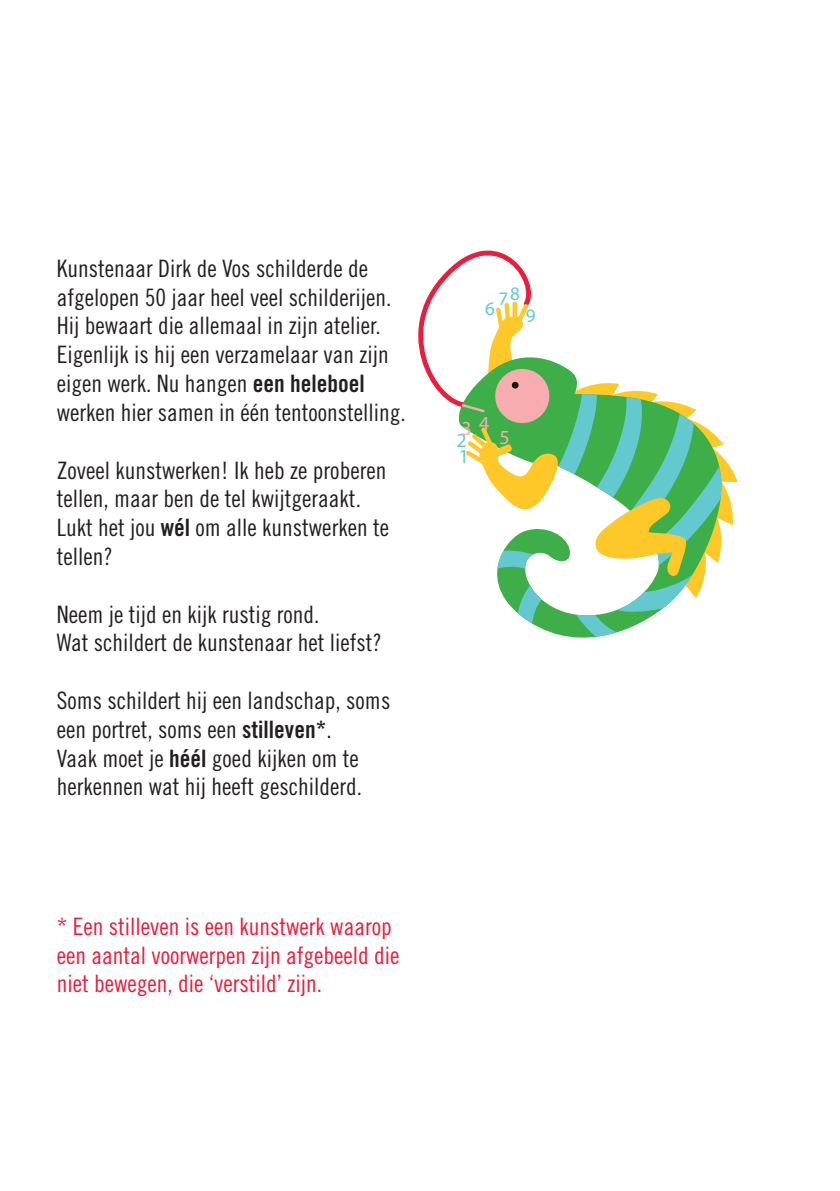
<style>
.page{position:relative;width:840px;height:1191px;background:#fff}
.page>*{position:absolute;margin:0;border:0;box-sizing:border-box;transform-origin:0 0}
.t1{font:24px/28.8px "Trade Gothic Cond Eighteen";color:#231f20}
.t2{font:24px/28.8px "Trade Gothic Cond Eighteen";color:#ed1a3a}
.t3{font:20px "Myriad";color:#f7adaf}
.t4{font:20px "Myriad";color:#64c8cf}
.t5{font:19.2px "Myriad";color:#64c8cf}
.s1{font-family:"Trade Gothic Bold Cond Twenty"}
</style>
<div class="page">
<svg style="left:418px;top:250px;width:319px;height:388px"></svg>
<p class="t1" style="left:57px;top:254px;width:350px">Kunstenaar Dirk de Vos schilderde de afgelopen 50 jaar heel veel schilderijen.<br>Hij bewaart die allemaal in zijn atelier.<br>Eigenlijk is hij een verzamelaar van zijn eigen werk. Nu hangen <span class="s1">een heleboel </span>werken hier samen in één tentoonstelling.</p>
<p class="t1" style="left:57px;top:455px;width:333px">Zoveel kunstwerken! Ik heb ze proberen tellen, maar ben de tel kwijtgeraakt.<br>Lukt het jou <span class="s1">wél</span> om alle kunstwerken te tellen?</p>
<p class="t1" style="left:57px;top:599px;width:326px">Neem je tijd en kijk rustig rond.<br>Wat schildert de kunstenaar het liefst?</p>
<p class="t1" style="left:57px;top:686px;width:335px">Soms schildert hij een landschap, soms een portret, soms een <span class="s1">stilleven*</span>.<br>Vaak moet je <span class="s1">héél</span> goed kijken om te herkennen wat hij heeft geschilderd.</p>
<p class="t2" style="left:57px;top:911px;width:344px">* Een stilleven is een kunstwerk waarop een aantal voorwerpen zijn afgebeeld die niet bewegen, die ‘verstild’ zijn.</p>
<p class="t5" style="left:498px;top:286px;width:23px">78</p>
<p class="t5" style="left:485px;top:299px;width:11px">6</p>
<p class="t5" style="left:525px;top:306px;width:11px">9</p>
<p class="t3" style="left:461px;top:416px;width:30px">3 4</p>
<p class="t4" style="left:456px;top:430px;width:12px">2</p>
<p class="t4" style="left:458px;top:447px;width:12px">1</p>
<p class="t3" style="left:499px;top:427px;width:12px">5</p>
</div>
